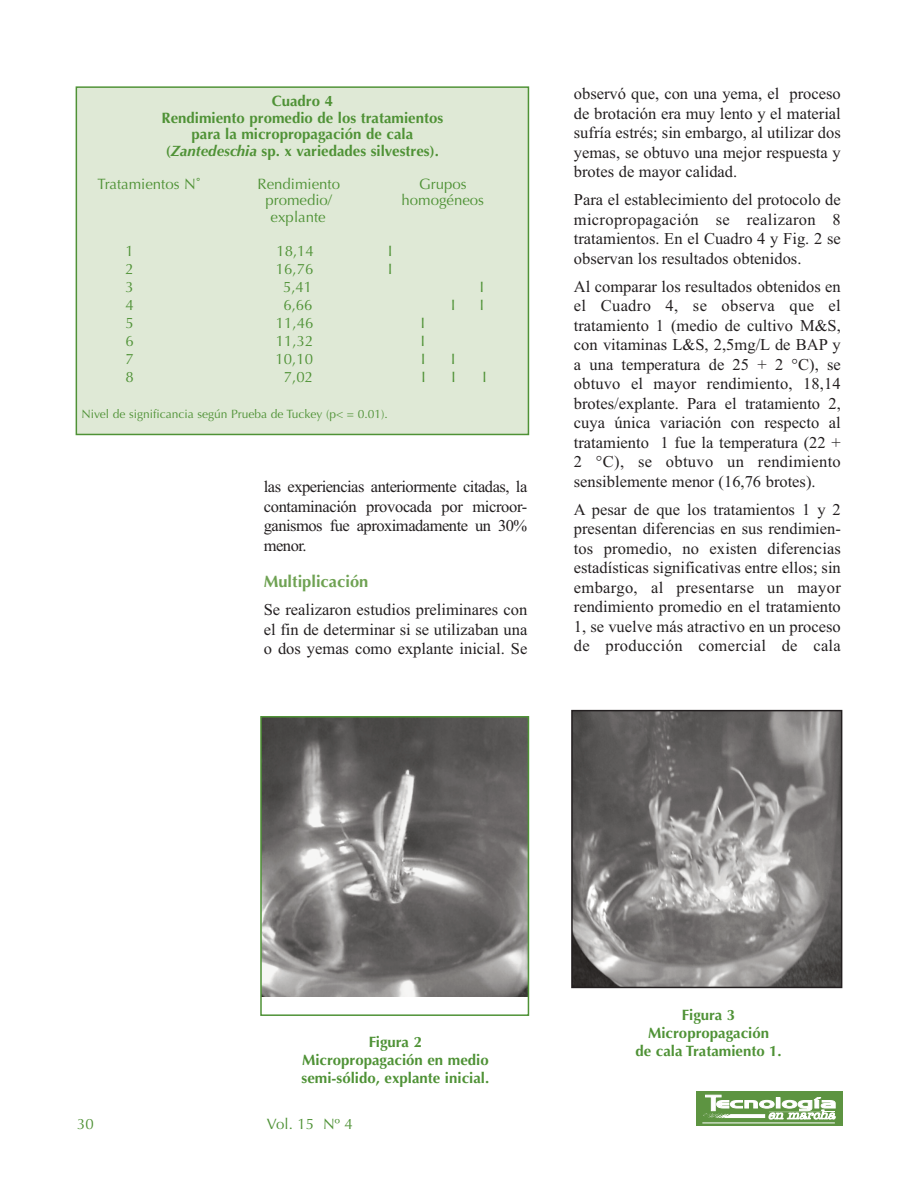
<style>
.page{position:relative;width:918px;height:1188px;background:#fff}
.page>*{position:absolute;margin:0;border:0;box-sizing:border-box;transform-origin:0 0}
.t1{font:16.5px/19.5px "Times New Roman";color:#231f20;text-align:justify}
.t2{font:700 16.5px "Optima";color:#6fa253}
.t3{font:700 15px/18px "Optima";color:#4f9236;text-align:center}
.t4{font:15px "Optima";color:#4f9236}
.t5{font:12px "Optima";color:#4f9236}
.s1{font-style:italic}
</style>
<div class="page">
<div style="left:697px;top:1091px;width:145px;height:35px;background:#5d9441"></div>
<svg style="left:703px;top:1095px;width:133px;height:25px"></svg>
<hr style="left:702px;top:1123px;width:133px;height:1px;background:#fff">
<img style="left:263px;top:719px;width:263px;height:277px">
<div style="left:260px;top:716px;width:269px;height:300px;border:2px solid #4f9236"></div>
<img style="left:574px;top:713px;width:265px;height:272px">
<div style="left:571px;top:710px;width:271px;height:278px;border:2px solid #231f20"></div>
<div style="left:77px;top:88px;width:451px;height:346px;background:#dfe9d6"></div>
<div style="left:76px;top:86px;width:453px;height:349px;border:2px solid #4f9236"></div>
<p class="t3" style="left:162px;top:93px;width:283px;line-height:16.5px">Cuadro 4<br>Rendimiento promedio de los tratamientos para la micropropagación de cala (<span class="s1">Zantedeschia</span> sp. x variedades silvestres).</p>
<p class="t4" style="left:98px;top:175px;width:105px">Tratamientos N˚</p>
<p class="t4" style="left:258px;top:175px;width:84px">Rendimiento</p>
<p class="t4" style="left:419px;top:175px;width:49px">Grupos</p>
<p class="t4" style="left:265px;top:191px;width:68px">promedio/</p>
<p class="t4" style="left:402px;top:191px;width:84px">homogéneos</p>
<p class="t4" style="left:271px;top:208px;width:57px">explante</p>
<p class="t4" style="left:125px;top:242px;width:10px">1</p>
<p class="t4" style="left:276px;top:242px;width:39px">18,14</p>
<p class="t4" style="left:388px;top:242px;width:6px">I</p>
<p class="t4" style="left:125px;top:260px;width:10px">2</p>
<p class="t4" style="left:276px;top:260px;width:39px">16,76</p>
<p class="t4" style="left:388px;top:260px;width:6px">I</p>
<p class="t4" style="left:125px;top:278px;width:10px">3</p>
<p class="t4" style="left:283px;top:278px;width:31px">5,41</p>
<p class="t4" style="left:480px;top:278px;width:6px">I</p>
<p class="t4" style="left:125px;top:296px;width:10px">4</p>
<p class="t4" style="left:283px;top:296px;width:31px">6,66</p>
<p class="t4" style="left:451px;top:296px;width:6px">I</p>
<p class="t4" style="left:480px;top:296px;width:6px">I</p>
<p class="t4" style="left:125px;top:314px;width:10px">5</p>
<p class="t4" style="left:276px;top:314px;width:39px">11,46</p>
<p class="t4" style="left:421px;top:314px;width:6px">I</p>
<p class="t4" style="left:125px;top:332px;width:10px">6</p>
<p class="t4" style="left:276px;top:332px;width:39px">11,32</p>
<p class="t4" style="left:421px;top:332px;width:6px">I</p>
<p class="t4" style="left:125px;top:350px;width:10px">7</p>
<p class="t4" style="left:276px;top:350px;width:39px">10,10</p>
<p class="t4" style="left:421px;top:350px;width:6px">I</p>
<p class="t4" style="left:451px;top:350px;width:6px">I</p>
<p class="t4" style="left:125px;top:368px;width:10px">8</p>
<p class="t4" style="left:284px;top:368px;width:31px">7,02</p>
<p class="t4" style="left:422px;top:368px;width:6px">I</p>
<p class="t4" style="left:452px;top:368px;width:6px">I</p>
<p class="t4" style="left:483px;top:368px;width:6px">I</p>
<p class="t5" style="left:82px;top:407px;width:308px">Nivel de significancia según Prueba de Tuckey (p&lt; = 0.01).</p>
<p class="t1" style="left:264px;top:477px;width:265px">las experiencias anteriormente citadas, la contaminación provocada por microor&shy;ganismos fue aproximadamente un 30% menor.</p>
<p class="t2" style="left:264px;top:572px;width:106px">Multiplicación</p>
<p class="t1" style="left:264px;top:600px;width:265px">Se realizaron estudios preliminares con el fin de determinar si se utilizaban una o dos yemas como explante inicial. Se</p>
<p class="t1" style="left:574px;top:84px;width:269px">observó que, con una yema, el proceso de brotación era muy lento y el material sufría estrés; sin embargo, al utilizar dos yemas, se obtuvo una mejor respuesta y brotes de mayor calidad.</p>
<p class="t1" style="left:574px;top:190px;width:269px">Para el establecimiento del protocolo de micropropagación se realizaron 8 tratamientos. En el Cuadro 4 y Fig. 2 se observan los resultados obtenidos.</p>
<p class="t1" style="left:574px;top:276px;width:269px">Al comparar los resultados obtenidos en el Cuadro 4, se observa que el tratamiento 1 (medio de cultivo M&amp;S, con vitaminas L&amp;S, 2,5mg/L de BAP y a una temperatura de 25 + 2 °C), se obtuvo el mayor rendimiento, 18,14 brotes/explante. Para el tratamiento 2, cuya única variación con respecto al tratamiento 1 fue la temperatura (22 + 2 °C), se obtuvo un rendimiento sensiblemente menor (16,76 brotes).</p>
<p class="t1" style="left:574px;top:499px;width:269px">A pesar de que los tratamientos 1 y 2 presentan diferencias en sus rendimien&shy;tos promedio, no existen diferencias estadísticas significativas entre ellos; sin embargo, al presentarse un mayor rendimiento promedio en el tratamiento 1, se vuelve más atractivo en un proceso de producción comercial de cala</p>
<p class="t3" style="left:302px;top:1033px;width:189px">Figura 2<br>Micropropagación en medio semi-sólido, explante inicial.</p>
<p class="t4" style="left:77px;top:1115px;width:18px">30</p>
<p class="t4" style="left:267px;top:1115px;width:87px">Vol. 15 Nº 4</p>
<p class="t3" style="left:635px;top:1006px;width:148px">Figura 3<br>Micropropagación<br>de cala Tratamiento 1.</p>
</div>
